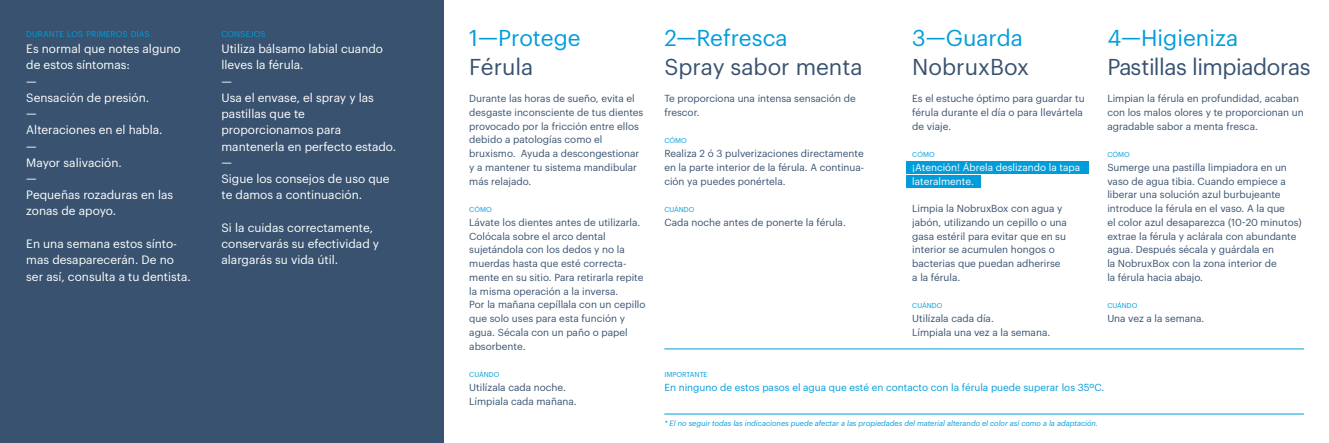
<style>
.page{position:relative;width:1329px;height:443px;background:#fff}
.page>*{position:absolute;margin:0;border:0;box-sizing:border-box;transform-origin:0 0}
.t1{font:22.5px "Graphik";color:#009ddc}
.t2{font:22.5px "Graphik";color:#38526f}
.t3{font:22.5px "Graphik";letter-spacing:-.02em;color:#38526f}
.t4{font:11.88px/16.2px "Graphik";color:#fff}
.t5{font:10px/13.8px "Graphik";color:#38526f}
.t6{font:10px "Graphik";color:#009ddc}
.t7{font:10px/13.8px "Graphik";color:#fff}
.t8{font:8.38px "Graphik";color:#009ddc}
.t9{font:italic 7.5px "Graphik";color:#009ddc}
.t10{font:7px "Graphik";color:#009ddc}
</style>
<div class="page">
<div style="left:906px;top:162px;width:182px;height:12px;background:#009ddc"></div>
<div style="left:906px;top:175px;width:75px;height:13px;background:#009ddc"></div>
<div style="left:0;top:0;width:443px;height:443px;background:#38526f"></div>
<hr style="left:664px;top:349px;width:640px;height:1px;background:#009ddc">
<hr style="left:664px;top:414px;width:640px;height:1px;background:#009ddc">
<p class="t8" style="left:26px;top:27px;width:125px">DURANTE LOS PRIMEROS DÍAS</p>
<p class="t4" style="left:26px;top:40px;width:156px">Es normal que notes alguno de estos síntomas:<br>—<br>Sensación de presión.<br>—<br>Alteraciones en el habla.<br>—<br>Mayor salivación.<br>—<br>Pequeñas rozaduras en las zonas de apoyo.</p>
<p class="t4" style="left:26px;top:235px;width:166px">En una semana estos sínto&shy;mas desaparecerán. De no ser así, consulta a tu dentista.</p>
<p class="t8" style="left:221px;top:27px;width:46px">CONSEJOS</p>
<p class="t4" style="left:221px;top:40px;width:176px">Utiliza bálsamo labial cuando lleves la férula.<br>—<br>Usa el envase, el spray y las pastillas que te proporcionamos para mantenerla en perfecto estado. —<br>Sigue los consejos de uso que te damos a continuación.</p>
<p class="t4" style="left:221px;top:218px;width:159px">Si la cuidas correctamente, conservarás su efectividad y alargarás su vida útil.</p>
<h1 class="t1" style="left:469px;top:21px;width:113px">1—Protege</h1>
<h1 class="t2" style="left:469px;top:50px;width:66px">Férula</h1>
<p class="t5" style="left:469px;top:91px;width:176px">Durante las horas de sueño, evita el desgaste inconsciente de tus dientes provocado por la fricción entre ellos debido a patologías como el bruxismo. Ayuda a descongestionar y a mantener tu sistema mandibular más relajado.</p>
<p class="t10" style="left:469px;top:204px;width:24px">CÓMO</p>
<p class="t5" style="left:469px;top:215px;width:178px">Lávate los dientes antes de utilizarla.<br>Colócala sobre el arco dental sujetándola con los dedos y no la muerdas hasta que esté correcta&shy;mente en su sitio. Para retirarla repite la misma operación a la inversa.<br>Por la mañana cepíllala con un cepillo que solo uses para esta función y agua. Sécala con un paño o papel absorbente.</p>
<p class="t10" style="left:469px;top:369px;width:32px">CUÁNDO</p>
<p class="t5" style="left:469px;top:380px;width:109px">Utilízala cada noche.<br>Límpiala cada mañana.</p>
<h1 class="t1" style="left:664px;top:21px;width:125px">2—Refresca</h1>
<h1 class="t2" style="left:664px;top:50px;width:200px">Spray sabor menta</h1>
<p class="t5" style="left:664px;top:91px;width:193px">Te proporciona una intensa sensación de frescor.</p>
<p class="t10" style="left:664px;top:136px;width:24px">CÓMO</p>
<p class="t5" style="left:664px;top:146px;width:201px;text-align:justify">Realiza 2 ó 3 pulverizaciones directamente en la parte interior de la férula. A continua&shy;ción ya puedes ponértela.</p>
<p class="t10" style="left:664px;top:204px;width:32px">CUÁNDO</p>
<p class="t5" style="left:664px;top:215px;width:183px">Cada noche antes de ponerte la férula.</p>
<h1 class="t1" style="left:912px;top:21px;width:112px">3—Guarda</h1>
<h1 class="t2" style="left:912px;top:50px;width:118px">NobruxBox</h1>
<p class="t5" style="left:912px;top:91px;width:174px">Es el estuche óptimo para guardar tu férula durante el día o para llevártela de viaje.</p>
<p class="t10" style="left:912px;top:149px;width:24px">CÓMO</p>
<p class="t7" style="left:912px;top:160px;width:169px">¡Atención! Ábrela deslizando la tapa lateralmente.</p>
<p class="t5" style="left:912px;top:201px;width:156px">Limpia la NobruxBox con agua y jabón, utilizando un cepillo o una gasa estéril para evitar que en su interior se acumulen hongos o bacterias que puedan adherirse a la férula.</p>
<p class="t10" style="left:912px;top:301px;width:32px">CUÁNDO</p>
<p class="t5" style="left:912px;top:311px;width:139px">Utilízala cada día.<br>Límpiala una vez a la semana.</p>
<h1 class="t1" style="left:1107px;top:21px;width:132px">4—Higieniza</h1>
<h1 class="t3" style="left:1107px;top:50px;width:205px">Pastillas limpiadoras</h1>
<p class="t5" style="left:1107px;top:91px;width:198px">Limpian la férula en profundidad, acaban con los malos olores y te proporcionan un agradable sabor a menta fresca.</p>
<p class="t10" style="left:1107px;top:149px;width:24px">CÓMO</p>
<p class="t5" style="left:1107px;top:160px;width:196px">Sumerge una pastilla limpiadora en un vaso de agua tibia. Cuando empiece a liberar una solución azul burbujeante introduce la férula en el vaso. A la que<br>el color azul desaparezca (10-20 minutos) extrae la férula y aclárala con abundante agua. Después sécala y guárdala en<br>la NobruxBox con la zona interior de<br>la férula hacia abajo.</p>
<p class="t10" style="left:1107px;top:301px;width:32px">CUÁNDO</p>
<p class="t5" style="left:1107px;top:311px;width:99px">Una vez a la semana.</p>
<p class="t10" style="left:664px;top:369px;width:45px">IMPORTANTE</p>
<p class="t6" style="left:664px;top:380px;width:441px">En ninguno de estos pasos el agua que esté en contacto con la férula puede superar los 35ºC.</p>
<p class="t9" style="left:664px;top:417px;width:435px">* El no seguir todas las indicaciones puede afectar a las propiedades del material alterando el color así como a la adaptación.</p>
</div>
